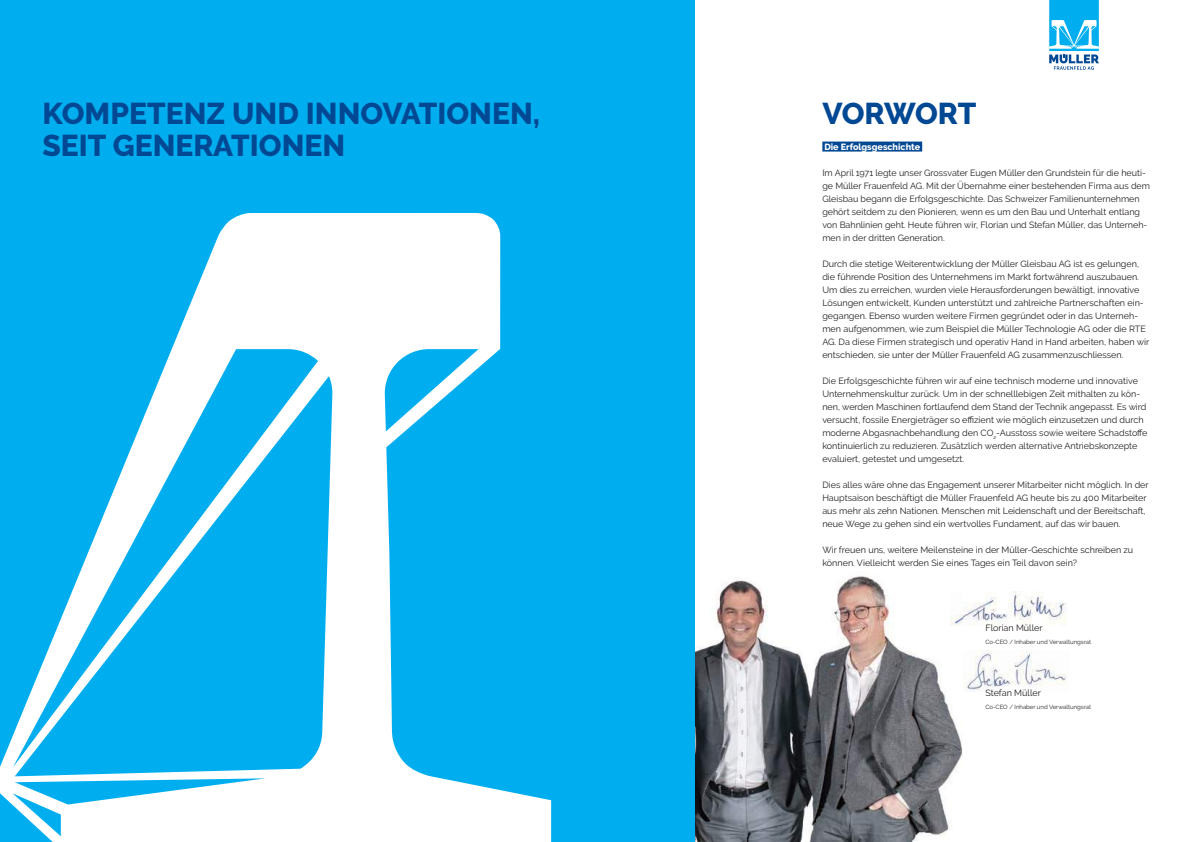
<style>
.page{position:relative;width:1191px;height:842px;background:#fff}
.page>*{position:absolute;margin:0;border:0;box-sizing:border-box;transform-origin:0 0}
.t1{font:800 30px/32px "Raleway";color:#004893}
.t2{font:9px/13px "Raleway";color:#241f1f}
.t3{font:800 9px "Raleway";color:#fff}
.t4{font:6px "Raleway";color:#241f1f}
</style>
<div class="page">
<img style="left:962px;top:591px;width:104px;height:35px">
<img style="left:963px;top:650px;width:104px;height:41px">
<svg style="left:1049px;top:0;width:50px;height:70px"></svg>
<img style="left:694px;top:571px;width:268px;height:271px">
<div style="left:822px;top:142px;width:100px;height:10px;background:#004893"></div>
<div style="left:0;top:0;width:694px;height:842px;background:#00aeef"></div>
<svg style="left:0;top:213px;width:551px;height:629px"></svg>
<h1 class="t1" style="left:43px;top:97px;width:499px">KOMPETENZ UND INNOVATIONEN,<br>SEIT GENERATIONEN</h1>
<h1 class="t1" style="left:822px;top:97px;width:155px">VORWORT</h1>
<p class="t3" style="left:824px;top:141px;width:97px">Die Erfolgsgeschichte</p>
<p class="t2" style="left:822px;top:166px;width:329px">Im April 1971 legte unser Grossvater Eugen Müller den Grundstein für die heuti&shy;ge Müller Frauenfeld AG. Mit der Übernahme einer bestehenden Firma aus dem Gleisbau begann die Erfolgsgeschichte. Das Schweizer Familienunternehmen gehört seitdem zu den Pionieren, wenn es um den Bau und Unterhalt entlang von Bahnlinien geht. Heute führen wir, Florian und Stefan Müller, das Unterneh&shy;men in der dritten Generation.</p>
<p class="t2" style="left:822px;top:257px;width:328px">Durch die stetige Weiterentwicklung der Müller Gleisbau AG ist es gelungen, die führende Position des Unternehmens im Markt fortwährend auszubauen.<br>Um dies zu erreichen, wurden viele Herausforderungen bewältigt, innovative Lösungen entwickelt, Kunden unterstützt und zahlreiche Partnerschaften ein&shy;gegangen. Ebenso wurden weitere Firmen gegründet oder in das Unterneh&shy;men aufgenommen, wie zum Beispiel die Müller Technologie AG oder die RTE AG. Da diese Firmen strategisch und operativ Hand in Hand arbeiten, haben wir entschieden, sie unter der Müller Frauenfeld AG zusammenzuschliessen.</p>
<p class="t2" style="left:822px;top:374px;width:327px">Die Erfolgsgeschichte führen wir auf eine technisch moderne und innovative Unternehmenskultur zurück. Um in der schnelllebigen Zeit mithalten zu kön&shy;nen, werden Maschinen fortlaufend dem Stand der Technik angepasst. Es wird versucht, fossile Energieträger so effizient wie möglich einzusetzen und durch moderne Abgasnachbehandlung den CO<sub>2</sub>-Ausstoss sowie weitere Schadstoffe kontinuierlich zu reduzieren. Zusätzlich werden alternative Antriebskonzepte evaluiert, getestet und umgesetzt.</p>
<p class="t2" style="left:822px;top:478px;width:328px">Dies alles wäre ohne das Engagement unserer Mitarbeiter nicht möglich. In der Hauptsaison beschäftigt die Müller Frauenfeld AG heute bis zu 400 Mitarbeiter aus mehr als zehn Nationen. Menschen mit Leidenschaft und der Bereitschaft, neue Wege zu gehen sind ein wertvolles Fundament, auf das wir bauen.</p>
<p class="t2" style="left:822px;top:543px;width:312px">Wir freuen uns, weitere Meilensteine in der Müller-Geschichte schreiben zu können. Vielleicht werden Sie eines Tages ein Teil davon sein?</p>
<p class="t2" style="left:985px;top:621px;width:59px">Florian Müller</p>
<p class="t4" style="left:985px;top:638px;width:107px">Co-CEO / Inhaber und Verwaltungsrat</p>
<p class="t2" style="left:985px;top:686px;width:57px">Stefan Müller</p>
<p class="t4" style="left:985px;top:703px;width:107px">Co-CEO / Inhaber und Verwaltungsrat</p>
</div>
